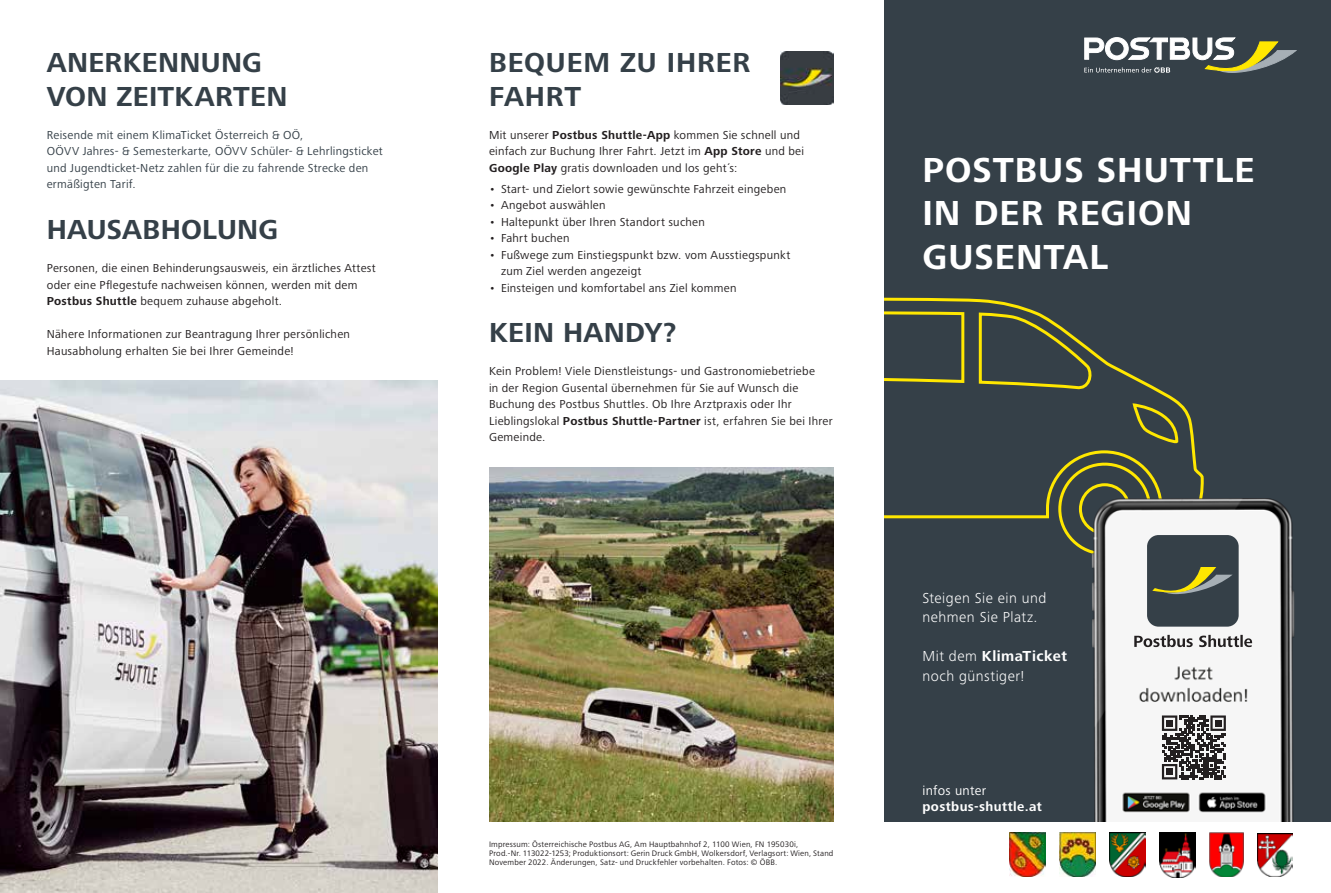
<style>
.page{position:relative;width:1331px;height:893px;background:#fff}
.page>*{position:absolute;margin:0;border:0;box-sizing:border-box;transform-origin:0 0}
.t1{font:700 36px/43.2px "Frutiger Next Pro";letter-spacing:.025em;color:#fff}
.t2{font:700 28.5px/34.2px "Frutiger Next Pro";letter-spacing:.01em;color:#354048}
.t3{font:700 28.5px/34.2px "Frutiger Next Pro";letter-spacing:.03em;color:#354048}
.t4{font:300 15px/19.5px "Frutiger Next Pro";letter-spacing:.035em;color:#fff}
.t5{font:700 13.5px "Frutiger Next Pro";letter-spacing:.03em;color:#fff}
.t6{font:13.5px "Frutiger Next Pro";letter-spacing:.02em;color:#fff}
.t7{font:12px/16.5px "Frutiger Next Pro";letter-spacing:.025em;color:#231f20}
.t8{font:12px/16.5px "Frutiger Next Pro";letter-spacing:.025em;color:#354048}
.t9{font:8.25px/9px "Frutiger Next Pro";letter-spacing:.02em;color:#231f20}
.s1{font-weight:700}
</style>
<div class="page">
<img style="left:1110px;top:832px;width:35px;height:44px">
<img style="left:1059px;top:832px;width:37px;height:44px">
<img style="left:1010px;top:832px;width:35px;height:44px">
<img style="left:1159px;top:832px;width:37px;height:46px">
<img style="left:1209px;top:832px;width:35px;height:45px">
<img style="left:1258px;top:833px;width:35px;height:43px">
<img style="left:0;top:381px;width:438px;height:512px">
<img style="left:489px;top:468px;width:344px;height:354px">
<img style="left:780px;top:51px;width:53px;height:53px">
<div style="left:885px;top:0;width:446px;height:822px;background:#354048"></div>
<svg style="left:1059px;top:520px;width:21px;height:28px"></svg>
<svg style="left:885px;top:297px;width:319px;height:223px"></svg>
<svg style="left:1084px;top:37px;width:213px;height:36px"></svg>
<img style="left:1080px;top:486px;width:215px;height:336px">
<div style="left:1147px;top:535px;width:92px;height:92px;background:#354048;border-radius:11px"></div>
<svg style="left:1152px;top:567px;width:80px;height:28px"></svg>
<svg style="left:1134px;top:635px;width:118px;height:12px"></svg>
<svg style="left:1162px;top:715px;width:64px;height:64px;background:#6f6d6d"></svg>
<h2 class="t2" style="left:47px;top:45px;width:242px">ANERKENNUNG<br>VON ZEITKARTEN</h2>
<p class="t8" style="left:47px;top:127px;width:338px">Reisende mit einem KlimaTicket Österreich &amp; OÖ,<br>OÖVV Jahres- &amp; Semesterkarte, OÖVV Schüler- &amp; Lehrlingsticket und Jugendticket-Netz zahlen für die zu fahrende Strecke den ermäßigten Tarif.</p>
<h2 class="t2" style="left:47px;top:212px;width:233px">HAUSABHOLUNG</h2>
<p class="t7" style="left:47px;top:260px;width:331px">Personen, die einen Behinderungsausweis, ein ärztliches Attest oder eine Pflegestufe nachweisen können, werden mit dem<br><span class="s1">Postbus Shuttle</span> bequem zuhause abgeholt.</p>
<p class="t7" style="left:47px;top:326px;width:305px">Nähere Informationen zur Beantragung Ihrer persönlichen<br>Hausabholung erhalten Sie bei Ihrer Gemeinde!</p>
<h2 class="t3" style="left:489px;top:45px;width:263px">BEQUEM ZU IHRER<br>FAHRT</h2>
<p class="t7" style="left:489px;top:127px;width:317px">Mit unserer <span class="s1">Postbus Shuttle-App</span> kommen Sie schnell und einfach zur Buchung Ihrer Fahrt. Jetzt im <span class="s1">App Store</span> und bei<br><span class="s1">Google Play</span> gratis downloaden und los geht´s:</p>
<p class="t7" style="left:489px;top:180px;width:299px">• Start- und Zielort sowie gewünschte Fahrzeit eingeben</p>
<p class="t7" style="left:489px;top:197px;width:118px">• Angebot auswählen</p>
<p class="t7" style="left:489px;top:213px;width:217px">• Haltepunkt über Ihren Standort suchen</p>
<p class="t7" style="left:489px;top:230px;width:82px">• Fahrt buchen</p>
<p class="t7" style="left:501px;top:246px;width:291px;text-indent:-12px">• Fußwege zum Einstiegspunkt bzw. vom Ausstiegspunkt zum Ziel werden angezeigt</p>
<p class="t7" style="left:489px;top:279px;width:249px">• Einsteigen und komfortabel ans Ziel kommen</p>
<h2 class="t2" style="left:489px;top:316px;width:189px">KEIN HANDY?</h2>
<p class="t7" style="left:489px;top:363px;width:345px">Kein Problem! Viele Dienstleistungs- und Gastronomiebetriebe<br>in der Region Gusental übernehmen für Sie auf Wunsch die Buchung des Postbus Shuttles. Ob Ihre Arztpraxis oder Ihr Lieblingslokal <span class="s1">Postbus Shuttle-Partner</span> ist, erfahren Sie bei Ihrer Gemeinde.</p>
<p class="t9" style="left:489px;top:840px;width:346px">Impressum: Österreichische Postbus AG, Am Hauptbahnhof 2, 1100 Wien, FN 195030i,<br>Prod.-Nr. 113022-1253; Produktionsort: Gerin Druck GmbH, Wolkersdorf, Verlagsort: Wien, Stand<br>November 2022. Änderungen, Satz- und Druckfehler vorbehalten. Fotos: © ÖBB.</p>
<h1 class="t1" style="left:922px;top:149px;width:334px">POSTBUS SHUTTLE<br>IN DER REGION<br>GUSENTAL</h1>
<p class="t4" style="left:922px;top:588px;width:125px">Steigen Sie ein und nehmen Sie Platz.</p>
<p class="t4" style="left:922px;top:647px;width:146px">Mit dem <span class="s1">KlimaTicket </span>noch günstiger!</p>
<p class="t6" style="left:922px;top:782px;width:65px">infos unter</p>
<p class="t5" style="left:922px;top:799px;width:121px">postbus-shuttle.at</p>
</div>
